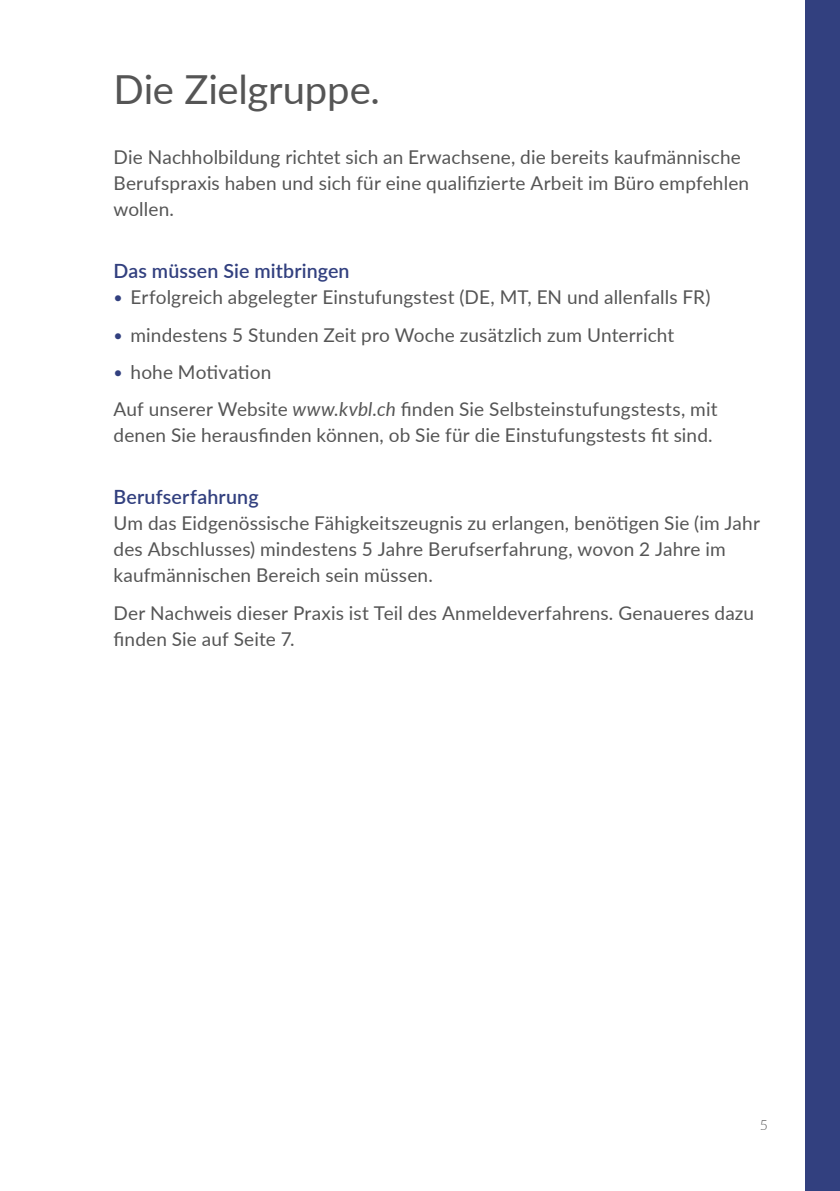
<style>
.page{position:relative;width:840px;height:1191px;background:#fff}
.page>*{position:absolute;margin:0;border:0;box-sizing:border-box;transform-origin:0 0}
.t1{font:40px "Lato";letter-spacing:-.005em;color:#555}
.t2{font:600 19.6px "Lato";letter-spacing:.01em;color:#32407f}
.t3{font:19px/26px "Lato";letter-spacing:.005em;color:#555}
.t4{font:300 14px "Lato";color:#555}
.s1{font-size:16px;color:#32407f}
.s2{font-style:italic}
</style>
<div class="page">
<div style="left:805px;top:0;width:34px;height:1191px;background:#32407f"></div>
<h1 class="t1" style="left:113px;top:61px;width:268px">Die Zielgruppe.</h1>
<p class="t3" style="left:113px;top:144px;width:636px">Die Nachholbildung richtet sich an Erwachsene, die bereits kaufmännische<br>Berufspraxis haben und sich für eine qualifizierte Arbeit im Büro empfehlen wollen.</p>
<p class="t2" style="left:113px;top:257px;width:237px">Das müssen Sie mitbringen</p>
<p class="t3" style="left:113px;top:284px;width:598px"><span class="s1">•</span> Erfolgreich abgelegter Einstufungstest (DE, MT, EN und allenfalls FR)</p>
<p class="t3" style="left:113px;top:321px;width:562px"><span class="s1">•</span> mindestens 5 Stunden Zeit pro Woche zusätzlich zum Unterricht</p>
<p class="t3" style="left:113px;top:353px;width:605px;line-height:37.4px"><span class="s1">•</span> hohe Motivation<br>Auf unserer Website <span class="s2">www.kvbl.ch</span> finden Sie Selbsteinstufungstests, mit</p>
<p class="t3" style="left:113px;top:422px;width:600px">denen Sie herausfinden können, ob Sie für die Einstufungstests fit sind.</p>
<p class="t2" style="left:113px;top:483px;width:146px">Berufserfahrung</p>
<p class="t3" style="left:113px;top:510px;width:647px">Um das Eidgenössische Fähigkeitszeugnis zu erlangen, benötigen Sie (im Jahr des Abschlusses) mindestens 5 Jahre Berufserfahrung, wovon 2 Jahre im kaufmännischen Bereich sein müssen.</p>
<p class="t3" style="left:113px;top:599px;width:641px">Der Nachweis dieser Praxis ist Teil des Anmeldeverfahrens. Genaueres dazu finden Sie auf Seite 7.</p>
<p class="t4" style="left:759px;top:1115px;width:10px">5</p>
</div>
